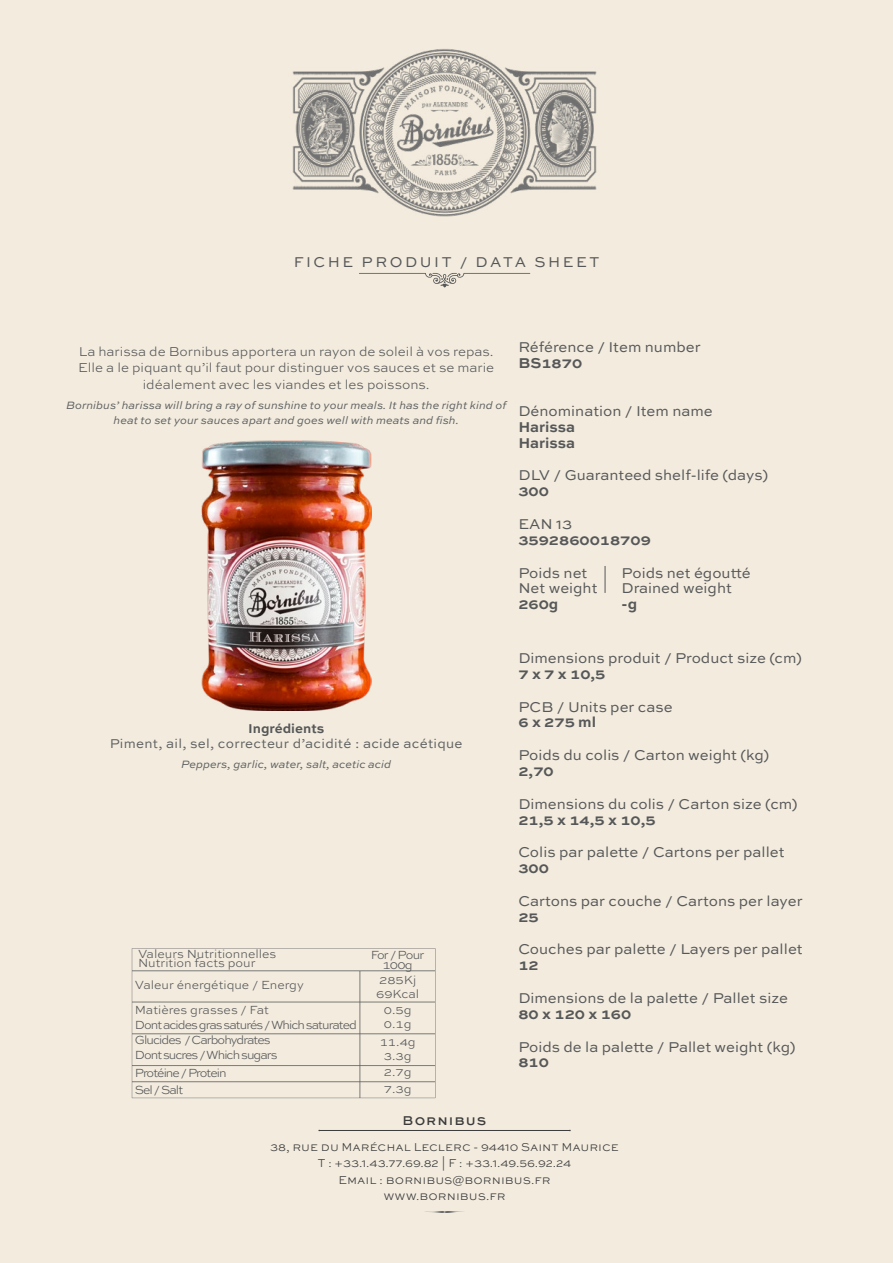
<style>
.page{position:relative;width:893px;height:1263px;background:#f2ebde}
.page>*{position:absolute;margin:0;border:0;box-sizing:border-box;transform-origin:0 0}
.t1{font:15px/15.8px "Sweet Sans Pro";color:#565758}
.t2{font:700 15px/15.8px "Sweet Sans Pro";color:#565758}
.t3{font:15px "Sweet Sans Pro";letter-spacing:.17em;color:#565758}
.t4{font:300 13.5px/16.5px "Sweet Sans Pro";color:#565758;text-align:center}
.t5{font:13.5px "Sweet Sans Pro";letter-spacing:.02em;color:#5f6161}
.t6{font:700 13.5px "Sweet Sans Pro";color:#565758}
.t7{font:500 13.5px "Sweet Sans Pro";letter-spacing:.075em;color:#3c3c3c}
.t8{font:300 12.45px/16.5px "Sweet Sans Pro";letter-spacing:-.02em;color:#565758}
.t9{font:300 12.45px/15.1px "Sweet Sans Pro";letter-spacing:-.08em;color:#565758}
.t10{font:300 12.45px/24.9px "Sweet Sans Pro";color:#565758}
.t11{font:300 12px/16.5px "Sweet Sans Pro";color:#3c3c3c;text-align:center}
.t12{font:italic 11.25px/15px "Sweet Sans Pro";color:#5f6161;text-align:center}
</style>
<div class="page">
<svg style="left:359px;top:273px;width:171px;height:14px"></svg>
<hr style="left:319px;top:1130px;width:251px;height:1px;background:#3c3c3c">
<img style="left:292px;top:49px;width:305px;height:168px">
<svg style="left:132px;top:948px;width:303px;height:150px"></svg>
<svg style="left:605px;top:566px;width:1px;height:27px"></svg>
<img style="left:201px;top:440px;width:170px;height:270px">
<p class="t3" style="left:294px;top:251px;width:307px">FICHE PRODUIT / DATA SHEET</p>
<p class="t4" style="left:78px;top:342px;width:418px">La harissa de Bornibus apportera un rayon de soleil à vos repas.<br>Elle a le piquant qu’il faut pour distinguer vos sauces et se marie idéalement avec les viandes et les poissons.</p>
<p class="t12" style="left:66px;top:397px;width:442px">Bornibus’ harissa will bring a ray of sunshine to your meals. It has the right kind of heat to set your sauces apart and goes well with meats and fish.</p>
<p class="t1" style="left:518px;top:338px;width:184px">Référence / Item number</p>
<p class="t2" style="left:518px;top:354px;width:65px">BS1870</p>
<p class="t1" style="left:518px;top:403px;width:196px">Dénomination / Item name</p>
<p class="t2" style="left:518px;top:418px;width:58px">Harissa<br>Harissa</p>
<p class="t1" style="left:518px;top:467px;width:251px">DLV / Guaranteed shelf-life (days)</p>
<p class="t2" style="left:518px;top:482px;width:32px">300</p>
<p class="t1" style="left:518px;top:515px;width:55px">EAN 13</p>
<p class="t2" style="left:518px;top:531px;width:134px">3592860018709</p>
<p class="t1" style="left:518px;top:564px;width:81px">Poids net<br>Net weight</p>
<p class="t2" style="left:518px;top:595px;width:42px">260g</p>
<p class="t1" style="left:622px;top:564px;width:131px">Poids net égoutté<br>Drained weight</p>
<p class="t2" style="left:622px;top:595px;width:17px">-g</p>
<p class="t6" style="left:248px;top:718px;width:78px">Ingrédients</p>
<p class="t5" style="left:110px;top:733px;width:354px">Piment, ail, sel, correcteur d’acidité : acide acétique</p>
<p class="t12" style="left:181px;top:757px;width:212px">Peppers, garlic, water, salt, acetic acid</p>
<p class="t8" style="left:138px;top:948px;width:140px;line-height:9.6px">Valeurs Nutritionnelles<br>Nutrition facts pour</p>
<p class="t10" style="left:135px;top:972px;width:170px">Valeur énergétique / Energy<br>Matières grasses / Fat</p>
<p class="t9" style="left:135px;top:1017px;width:224px">Dont acides gras saturés / Which saturated<br>Glucides / Carbohydrates<br>Dont sucres / Which sugars</p>
<p class="t8" style="left:135px;top:1064px;width:93px">Protéine / Protein<br>Sel / Salt</p>
<p class="t8" style="left:371px;top:949px;width:55px;line-height:9.6px;text-align:center">For / Pour<br>100g</p>
<p class="t10" style="left:376px;top:972px;width:45px;line-height:13.8px">285Kj<br>69Kcal</p>
<p class="t8" style="left:384px;top:1003px;width:29px;line-height:13.8px">0.5g<br>0.1g</p>
<p class="t8" style="left:380px;top:1034px;width:37px;line-height:13.8px;text-align:center">11.4g<br>3.3g</p>
<p class="t8" style="left:384px;top:1063px;width:29px">2.7g<br>7.3g</p>
<p class="t1" style="left:518px;top:650px;width:285px">Dimensions produit / Product size (cm)</p>
<p class="t2" style="left:518px;top:665px;width:89px">7 x 7 x 10,5</p>
<p class="t1" style="left:518px;top:698px;width:156px">PCB / Units per case</p>
<p class="t2" style="left:518px;top:714px;width:79px">6 x 275 ml</p>
<p class="t1" style="left:518px;top:747px;width:252px">Poids du colis / Carton weight (kg)</p>
<p class="t2" style="left:518px;top:762px;width:37px">2,70</p>
<p class="t1" style="left:518px;top:795px;width:281px">Dimensions du colis / Carton size (cm)</p>
<p class="t2" style="left:518px;top:811px;width:139px">21,5 x 14,5 x 10,5</p>
<p class="t1" style="left:518px;top:844px;width:268px">Colis par palette / Cartons per pallet</p>
<p class="t2" style="left:518px;top:859px;width:32px">300</p>
<p class="t1" style="left:518px;top:892px;width:286px">Cartons par couche / Cartons per layer</p>
<p class="t2" style="left:518px;top:908px;width:22px">25</p>
<p class="t1" style="left:518px;top:941px;width:286px">Couches par palette / Layers per pallet</p>
<p class="t2" style="left:518px;top:956px;width:22px">12</p>
<p class="t1" style="left:518px;top:989px;width:271px">Dimensions de la palette / Pallet size</p>
<p class="t2" style="left:518px;top:1005px;width:114px">80 x 120 x 160</p>
<p class="t1" style="left:518px;top:1038px;width:279px">Poids de la palette / Pallet weight (kg)</p>
<p class="t2" style="left:518px;top:1053px;width:32px">810</p>
<p class="t7" style="left:403px;top:1111px;width:85px">Bornibus</p>
<p class="t11" style="left:270px;top:1138px;width:350px">38, rue du Maréchal Leclerc - 94410 Saint Maurice T : +33.1.43.77.69.82 | F : +33.1.49.56.92.24<br>Email : bornibus@bornibus.fr<br>www.bornibus.fr</p>
</div>
